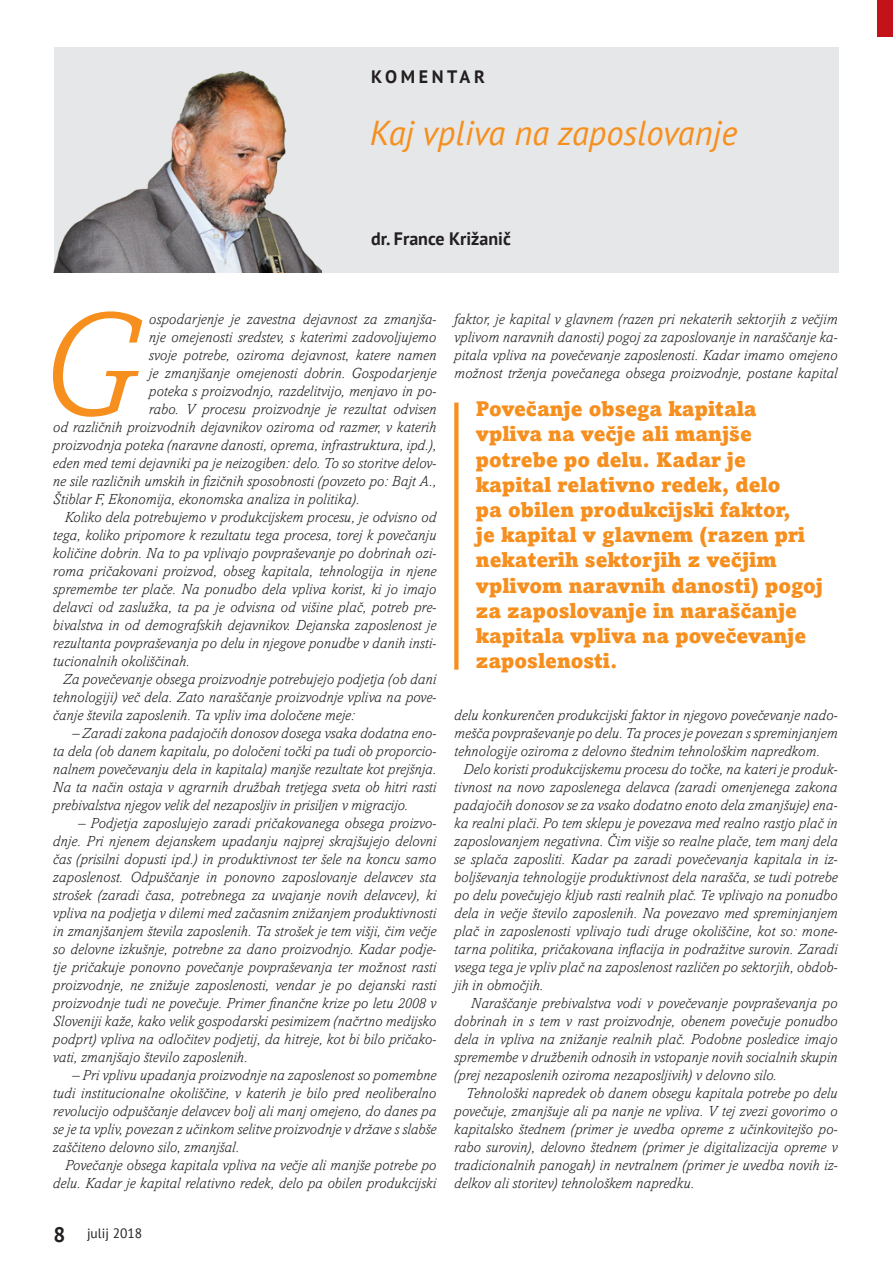
<style>
.page{position:relative;width:893px;height:1263px;background:#fff}
.page>*{position:absolute;margin:0;border:0;box-sizing:border-box;transform-origin:0 0}
.body2{font:italic 149.55px "xpro";color:#f68f1e}
.Mednaslov{font:italic 34.5px "PT Sans";color:#f68f1e}
.citat{font:900 21px/25.2px "xpro";color:#f68f1e}
.Mednaslov-2{font:700 18px "PT Sans";color:#231f20}
.Mednaslov-3{font:700 18px "PT Sans";letter-spacing:.2em;color:#231f20}
.body2-2{font:italic 15px/18px "xpro";letter-spacing:.01em;color:#231f20;text-align:justify}
.t1{font:13.5px "PT Sans";color:#231f20}
.s1{font-weight:700;font-size:21px}
</style>
<div class="page">
<div style="left:54px;top:47px;width:785px;height:226px;background:#e6e7e9"></div>
<img style="left:53px;top:71px;width:268px;height:202px">
<svg style="left:454px;top:403px;width:4px;height:267px"></svg>
<div style="left:878px;top:0;width:15px;height:36px;background:#c4121a"></div>
<p class="Mednaslov-3" style="left:371px;top:65px;width:115px">KOMENTAR</p>
<p class="Mednaslov" style="left:370px;top:111px;width:369px">Kaj vpliva na zaposlovanje</p>
<p class="Mednaslov-2" style="left:371px;top:227px;width:141px">dr. France Križanič</p>
<p class="body2" style="left:39px;top:283px;width:100px">G</p>
<p class="body2-2" style="left:149px;top:310px;width:289px">ospodarjenje je zavestna dejavnost za zmanjša-</p>
<p class="body2-2" style="left:149px;top:328px;width:289px">nje omejenosti sredstev, s katerimi zadovoljujemo</p>
<p class="body2-2" style="left:149px;top:346px;width:289px">svoje potrebe, oziroma dejavnost, katere namen</p>
<p class="body2-2" style="left:149px;top:364px;width:289px">je zmanjšanje omejenosti dobrin. Gospodarjenje</p>
<p class="body2-2" style="left:149px;top:382px;width:289px">poteka s proizvodnjo, razdelitvijo, menjavo in po-</p>
<p class="body2-2" style="left:149px;top:400px;width:289px">rabo. V procesu proizvodnje je rezultat odvisen</p>
<p class="body2-2" style="left:53px;top:418px;width:385px">od različnih proizvodnih dejavnikov oziroma od razmer, v katerih</p>
<p class="body2-2" style="left:53px;top:436px;width:385px">proizvodnja poteka (naravne danosti, oprema, infrastruktura, ipd.),</p>
<p class="body2-2" style="left:53px;top:454px;width:385px">eden med temi dejavniki pa je neizogiben: delo. To so storitve delov-</p>
<p class="body2-2" style="left:53px;top:472px;width:385px">ne sile različnih umskih in fizičnih sposobnosti (povzeto po: Bajt A.,</p>
<p class="body2-2" style="left:53px;top:490px;width:308px">Štiblar F, Ekonomija, ekonomska analiza in politika).</p>
<p class="body2-2" style="left:53px;top:508px;width:385px;text-indent:12px">Koliko dela potrebujemo v produkcijskem procesu, je odvisno od tega, koliko pripomore k rezultatu tega procesa, torej k povečanju količine dobrin. Na to pa vplivajo povpraševanje po dobrinah ozi&shy;roma pričakovani proizvod, obseg kapitala, tehnologija in njene spremembe ter plače. Na ponudbo dela vpliva korist, ki jo imajo delavci od zaslužka, ta pa je odvisna od višine plač, potreb pre&shy;bivalstva in od demografskih dejavnikov. Dejanska zaposlenost je rezultanta povpraševanja po delu in njegove ponudbe v danih insti&shy;tucionalnih okoliščinah.</p>
<p class="body2-2" style="left:53px;top:670px;width:385px;text-indent:10px">Za povečevanje obsega proizvodnje potrebujejo podjetja (ob dani tehnologiji) več dela. Zato naraščanje proizvodnje vpliva na pove&shy;čanje števila zaposlenih. Ta vpliv ima določene meje:</p>
<p class="body2-2" style="left:53px;top:724px;width:385px;text-indent:19px">– Zaradi zakona padajočih donosov dosega vsaka dodatna eno&shy;ta dela (ob danem kapitalu, po določeni točki pa tudi ob proporcio&shy;nalnem povečevanju dela in kapitala) manjše rezultate kot prejšnja.<br>Na ta način ostaja v agrarnih družbah tretjega sveta ob hitri rasti prebivalstva njegov velik del nezaposljiv in prisiljen v migracijo.</p>
<p class="body2-2" style="left:53px;top:814px;width:385px;text-indent:25px">– Podjetja zaposlujejo zaradi pričakovanega obsega proizvo&shy;dnje. Pri njenem dejanskem upadanju najprej skrajšujejo delovni čas (prisilni dopusti ipd.) in produktivnost ter šele na koncu samo zaposlenost. Odpuščanje in ponovno zaposlovanje delavcev sta strošek (zaradi časa, potrebnega za uvajanje novih delavcev), ki vpliva na podjetja v dilemi med začasnim znižanjem produktivnosti in zmanjšanjem števila zaposlenih. Ta strošek je tem višji, čim večje so delovne izkušnje, potrebne za dano proizvodnjo. Kadar podje&shy;tje pričakuje ponovno povečanje povpraševanja ter možnost rasti proizvodnje, ne znižuje zaposlenosti, vendar je po dejanski rasti proizvodnje tudi ne povečuje. Primer finančne krize po letu 2008 v Sloveniji kaže, kako velik gospodarski pesimizem (načrtno medijsko podprt) vpliva na odločitev podjetij, da hitreje, kot bi bilo pričako&shy;vati, zmanjšajo število zaposlenih.</p>
<p class="body2-2" style="left:53px;top:1066px;width:385px;text-indent:19px">– Pri vplivu upadanja proizvodnje na zaposlenost so pomembne tudi institucionalne okoliščine, v katerih je bilo pred neoliberalno revolucijo odpuščanje delavcev bolj ali manj omejeno, do danes pa se je ta vpliv, povezan z učinkom selitve proizvodnje v države s slabše zaščiteno delovno silo, zmanjšal.</p>
<p class="body2-2" style="left:53px;top:1156px;width:385px;text-align:right">Povečanje obsega kapitala vpliva na večje ali manjše potrebe po delu. Kadar je kapital relativno redek, delo pa obilen produkcijski</p>
<p class="t1" style="left:54px;top:1225px;width:90px"><span class="s1">8</span> julij 2018</p>
<p class="body2-2" style="left:454px;top:310px;width:385px">faktor, je kapital v glavnem (razen pri nekaterih sektorjih z večjim vplivom naravnih danosti) pogoj za zaposlovanje in naraščanje ka&shy;pitala vpliva na povečevanje zaposlenosti. Kadar imamo omejeno možnost trženja povečanega obsega proizvodnje, postane kapital</p>
<p class="citat" style="left:476px;top:396px;width:349px">Povečanje obsega kapitala vpliva na večje ali manjše potrebe po delu. Kadar je kapital relativno redek, delo<br>pa obilen produkcijski faktor,<br>je kapital v glavnem (razen pri nekaterih sektorjih z večjim vplivom naravnih danosti) pogoj za zaposlovanje in naraščanje kapitala vpliva na povečevanje zaposlenosti.</p>
<p class="body2-2" style="left:454px;top:706px;width:385px">delu konkurenčen produkcijski faktor in njegovo povečevanje nado&shy;mešča povpraševanje po delu. Ta proces je povezan s spreminjanjem tehnologije oziroma z delovno štednim tehnološkim napredkom.</p>
<p class="body2-2" style="left:454px;top:760px;width:385px;text-indent:9px">Delo koristi produkcijskemu procesu do točke, na kateri je produk&shy;tivnost na novo zaposlenega delavca (zaradi omenjenega zakona padajočih donosov se za vsako dodatno enoto dela zmanjšuje) ena&shy;ka realni plači. Po tem sklepu je povezava med realno rastjo plač in zaposlovanjem negativna. Čim višje so realne plače, tem manj dela se splača zaposliti. Kadar pa zaradi povečevanja kapitala in iz&shy;boljševanja tehnologije produktivnost dela narašča, se tudi potrebe po delu povečujejo kljub rasti realnih plač. Te vplivajo na ponudbo dela in večje število zaposlenih. Na povezavo med spreminjanjem plač in zaposlenosti vplivajo tudi druge okoliščine, kot so: mone&shy;tarna politika, pričakovana inflacija in podražitve surovin. Zaradi vsega tega je vpliv plač na zaposlenost različen po sektorjih, obdob&shy;jih in območjih.</p>
<p class="body2-2" style="left:454px;top:994px;width:385px;text-indent:17px">Naraščanje prebivalstva vodi v povečevanje povpraševanja po dobrinah in s tem v rast proizvodnje, obenem povečuje ponudbo dela in vpliva na znižanje realnih plač. Podobne posledice imajo spremembe v družbenih odnosih in vstopanje novih socialnih skupin (prej nezaposlenih oziroma nezaposljivih) v delovno silo.</p>
<p class="body2-2" style="left:454px;top:1084px;width:385px;text-indent:12px">Tehnološki napredek ob danem obsegu kapitala potrebe po delu povečuje, zmanjšuje ali pa nanje ne vpliva. V tej zvezi govorimo o kapitalsko štednem (primer je uvedba opreme z učinkovitejšo po&shy;rabo surovin), delovno štednem (primer je digitalizacija opreme v tradicionalnih panogah) in nevtralnem (primer je uvedba novih iz&shy;delkov ali storitev) tehnološkem napredku.</p>
</div>
